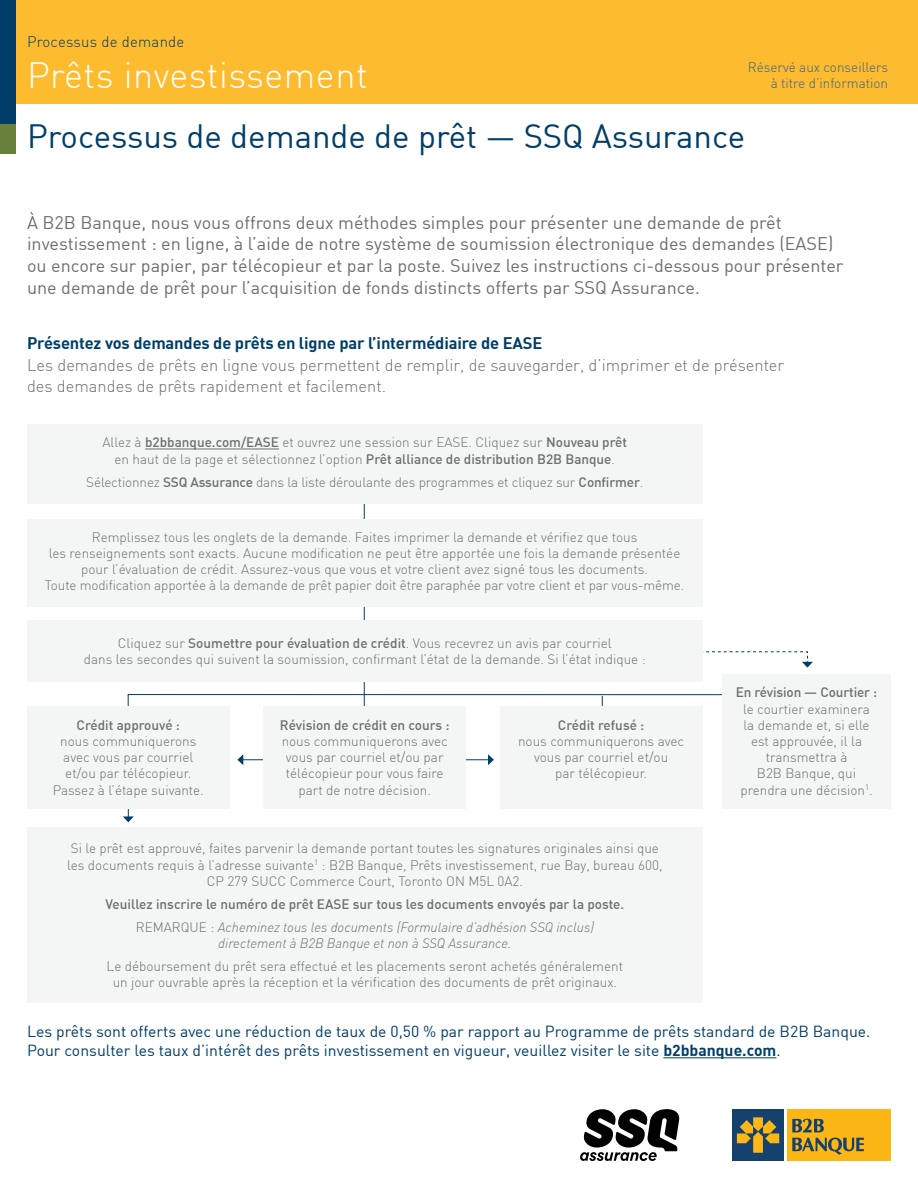
<style>
.page{position:relative;width:918px;height:1188px;background:#fff}
.page>*{position:absolute;margin:0;border:0;box-sizing:border-box;transform-origin:0 0}
.t1{font:300 36px "DIN";letter-spacing:.015em;color:#fff}
.t2{font:33px "DIN";color:#003e69}
.t3{font:18px/21.6px "DIN";color:#6d6e71}
.t4{font:300 16.5px/21px "DIN";color:#6d6e71}
.t5{font:700 16.5px "DIN";letter-spacing:-.01em;color:#003e69}
.t6{font:15.75px/18.9px "DIN";color:#003e69}
.t7{font:300 15px "DIN";letter-spacing:.015em;color:#003e69}
.t8{font:300 13.5px/16.2px "DIN";color:#6d6e71;text-align:center}
.t9{font:500 13.5px/23px "DIN";color:#6d6e71;text-align:center}
.t10{font:300 13.5px/16.2px "DIN";color:#3a648a;text-align:right}
.t11{font:italic 300 13.5px "DIN";color:#6d6e71}
.s1{font-weight:500}
.s2{font-weight:300}
.s3{font-weight:300;font-style:italic}
.s4{font-weight:700}
</style>
<div class="page">
<div style="left:0;top:0;width:16px;height:153px;background:#67803b"></div>
<div style="left:0;top:0;width:918px;height:104px;background:#fdbb30"></div>
<div style="left:0;top:0;width:15px;height:123px;background:#003e69"></div>
<svg style="left:702px;top:651px;width:111px;height:17px"></svg>
<svg style="left:127px;top:694px;width:595px;height:122px"></svg>
<svg style="left:123px;top:816px;width:11px;height:6px"></svg>
<hr style="left:364px;top:476px;width:1px;height:233px;background:#003e69">
<div style="left:27px;top:707px;width:203px;height:102px;background:#f4f5f5"></div>
<div style="left:27px;top:519px;width:675px;height:87px;background:#f4f5f5"></div>
<div style="left:263px;top:707px;width:203px;height:102px;background:#f4f5f5"></div>
<div style="left:722px;top:674px;width:169px;height:135px;background:#f4f5f5"></div>
<div style="left:500px;top:707px;width:202px;height:102px;background:#f4f5f5"></div>
<div style="left:27px;top:621px;width:675px;height:61px;background:#f4f5f5"></div>
<div style="left:27px;top:424px;width:675px;height:80px;background:#f4f5f5"></div>
<hr style="left:145px;top:449px;width:134px;height:1px;background:#6d6e71">
<div style="left:27px;top:828px;width:676px;height:175px;background:#f4f5f5"></div>
<hr style="left:663px;top:1057px;width:113px;height:1px;background:#003e69">
<svg style="left:580px;top:1109px;width:100px;height:52px"></svg>
<div style="left:732px;top:1109px;width:52px;height:52px;background:#15416f"></div>
<svg style="left:737px;top:1117px;width:42px;height:36px"></svg>
<div style="left:787px;top:1109px;width:104px;height:52px;background:#fcb715"></div>
<svg style="left:792px;top:1119px;width:32px;height:13px"></svg>
<svg style="left:792px;top:1138px;width:72px;height:17px"></svg>
<p class="t7" style="left:27px;top:33px;width:159px">Processus de demande</p>
<h1 class="t1" style="left:27px;top:53px;width:342px">Prêts investissement</h1>
<h2 class="t2" style="left:27px;top:115px;width:720px">Processus de demande de prêt — SSQ Assurance</h2>
<p class="t10" style="left:748px;top:59px;width:142px">Réservé aux conseillers à titre d’information</p>
<p class="t3" style="left:27px;top:211px;width:818px">À B2B Banque, nous vous offrons deux méthodes simples pour présenter une demande de prêt investissement : en ligne, à l’aide de notre système de soumission électronique des demandes (EASE) ou encore sur papier, par télécopieur et par la poste. Suivez les instructions ci-dessous pour présenter une demande de prêt pour l’acquisition de fonds distincts offerts par SSQ Assurance.</p>
<p class="t5" style="left:27px;top:332px;width:517px">Présentez vos demandes de prêts en ligne par l’intermédiaire de EASE</p>
<p class="t4" style="left:27px;top:354px;width:759px">Les demandes de prêts en ligne vous permettent de remplir, de sauvegarder, d’imprimer et de présenter des demandes de prêts rapidement et facilement.</p>
<p class="t8" style="left:103px;top:434px;width:526px">Allez à <span class="s1">b2bbanque.com/EASE</span> et ouvrez une session sur EASE. Cliquez sur <span class="s1">Nouveau prêt </span>en haut de la page et sélectionnez l’option <span class="s1">Prêt alliance de distribution B2B Banque</span>.</p>
<p class="t8" style="left:86px;top:474px;width:559px">Sélectionnez <span class="s1">SSQ Assurance</span> dans la liste déroulante des programmes et cliquez sur <span class="s1">Confirmer</span>.</p>
<p class="t8" style="left:45px;top:529px;width:641px">Remplissez tous les onglets de la demande. Faites imprimer la demande et vérifiez que tous<br>les renseignements sont exacts. Aucune modification ne peut être apportée une fois la demande présentée pour l’évaluation de crédit. Assurez-vous que vous et votre client avez signé tous les documents.<br>Toute modification apportée à la demande de prêt papier doit être paraphée par votre client et par vous-même.</p>
<p class="t8" style="left:84px;top:635px;width:563px">Cliquez sur <span class="s1">Soumettre pour évaluation de crédit</span>. Vous recevrez un avis par courriel<br>dans les secondes qui suivent la soumission, confirmant l’état de la demande. Si l’état indique :</p>
<p class="t9" style="left:77px;top:713px;width:105px">Crédit approuvé :</p>
<p class="t8" style="left:53px;top:733px;width:153px">nous communiquerons avec vous par courriel et/ou par télécopieur.<br>Passez à l’étape suivante.</p>
<p class="t9" style="left:280px;top:713px;width:171px">Révision de crédit en cours :</p>
<p class="t8" style="left:282px;top:733px;width:168px">nous communiquerons avec vous par courriel et/ou par télécopieur pour vous faire part de notre décision.</p>
<p class="t9" style="left:558px;top:713px;width:88px">Crédit refusé :</p>
<p class="t8" style="left:518px;top:733px;width:168px">nous communiquerons avec vous par courriel et/ou<br>par télécopieur.</p>
<p class="t9" style="left:736px;top:681px;width:143px">En révision — Courtier :</p>
<p class="t8" style="left:740px;top:700px;width:134px">le courtier examinera la demande et, si elle est approuvée, il la transmettra à<br>B2B Banque, qui prendra une décision<sup>1</sup>.</p>
<p class="t8" style="left:67px;top:840px;width:597px">Si le prêt est approuvé, faites parvenir la demande portant toutes les signatures originales ainsi que les documents requis à l’adresse suivante<sup>1</sup> : B2B Banque, Prêts investissement, rue Bay, bureau 600,<br>CP 279 SUCC Commerce Court, Toronto ON M5L 0A2.</p>
<p class="t9" style="left:106px;top:892px;width:520px">Veuillez inscrire le numéro de prêt EASE sur tous les documents envoyés par la poste.<br><span class="s2">REMARQUE :</span> <span class="s3">Acheminez tous les documents (Formulaire d’adhésion SSQ inclus)</span></p>
<p class="t11" style="left:218px;top:935px;width:295px">directement à B2B Banque et non à SSQ Assurance.</p>
<p class="t8" style="left:107px;top:958px;width:518px">Le déboursement du prêt sera effectué et les placements seront achetés généralement un jour ouvrable après la réception et la vérification des documents de prêt originaux.</p>
<p class="t6" style="left:27px;top:1022px;width:845px">Les prêts sont offerts avec une réduction de taux de 0,50 % par rapport au Programme de prêts standard de B2B Banque.<br>Pour consulter les taux d’intérêt des prêts investissement en vigueur, veuillez visiter le site <span class="s4">b2bbanque.com</span>.</p>
</div>
